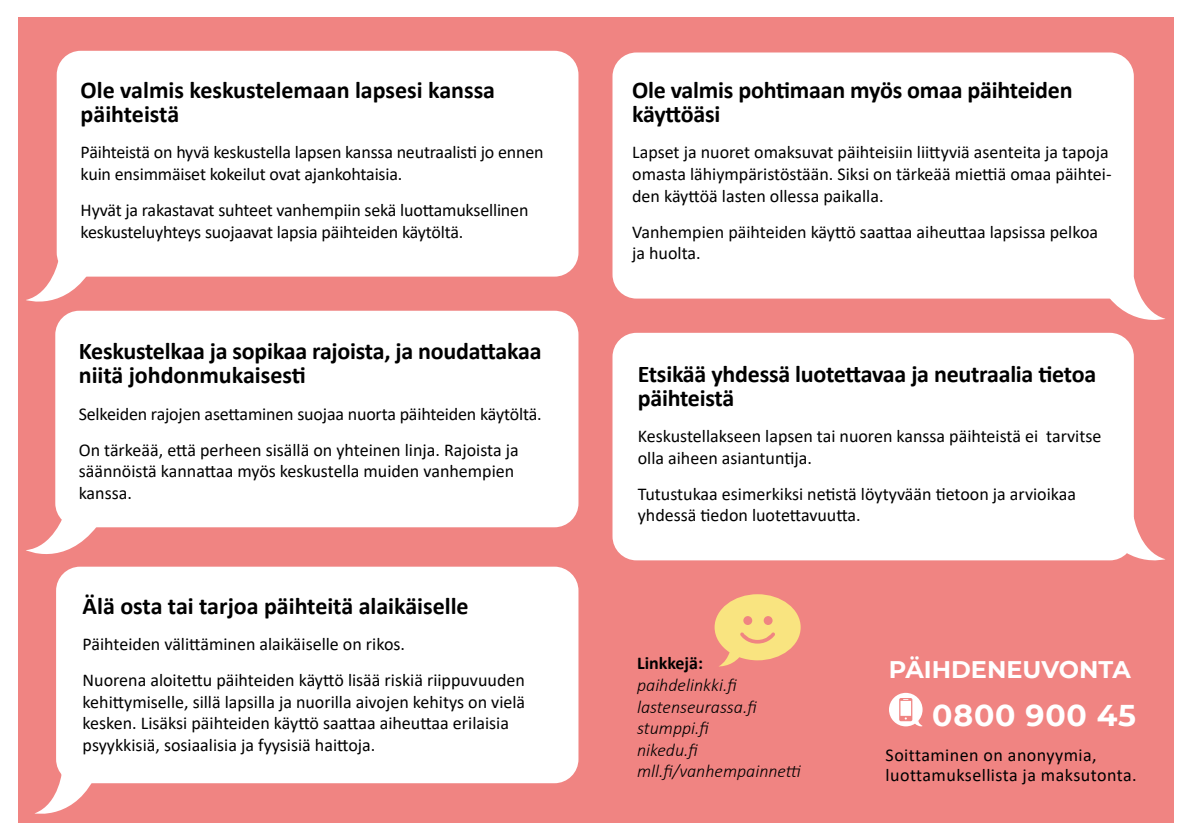
<style>
.page{position:relative;width:1191px;height:840px;background:#fff}
.page>*{position:absolute;margin:0;border:0;box-sizing:border-box;transform-origin:0 0}
.t1{font:700 30px "Montserrat";letter-spacing:.025em;color:#fff}
.t2{font:700 24px/24px "Calibri";letter-spacing:-.01em;color:#000}
.t3{font:700 24px "Montserrat";color:#fff}
.t4{font:18px/21.6px "Calibri";color:#000}
.t5{font:italic 300 18px/21.6px "Calibri";color:#000}
.t6{font:18px/20px "Calibri";letter-spacing:.025em;color:#000}
.s1{font-weight:700;font-style:normal}
</style>
<div class="page">
<div style="left:19px;top:17px;width:1155px;height:805px;background:#f08482"></div>
<div style="left:612px;top:332px;width:521px;height:228px;background:#fff;border-radius:24px"></div>
<div style="left:56px;top:566px;width:522px;height:216px;background:#fff;border-radius:24px"></div>
<div style="left:612px;top:52px;width:521px;height:246px;background:#fff;border-radius:24px"></div>
<div style="left:55px;top:310px;width:523px;height:217px;background:#fff;border-radius:24px"></div>
<div style="left:57px;top:51px;width:521px;height:225px;background:#fff;border-radius:24px"></div>
<svg style="left:26px;top:259px;width:67px;height:53px"></svg>
<svg style="left:26px;top:514px;width:72px;height:54px"></svg>
<svg style="left:1099px;top:276px;width:66px;height:44px"></svg>
<svg style="left:1099px;top:516px;width:66px;height:45px"></svg>
<svg style="left:35px;top:769px;width:63px;height:45px"></svg>
<div style="left:889px;top:692px;width:33px;height:34px;background:#fff;border-radius:50%"></div>
<svg style="left:899px;top:697px;width:23px;height:30px"></svg>
<svg style="left:714px;top:594px;width:86px;height:72px"></svg>
<p class="t2" style="left:81px;top:78px;width:416px">Ole valmis keskustelemaan lapsesi kanssa päihteistä</p>
<p class="t4" style="left:81px;top:141px;width:464px">Päihteistä on hyvä keskustella lapsen kanssa neutraalisti jo ennen kuin ensimmäiset kokeilut ovat ajankohtaisia.</p>
<p class="t4" style="left:81px;top:199px;width:449px">Hyvät ja rakastavat suhteet vanhempiin sekä luottamuksellinen keskusteluyhteys suojaavat lapsia päihteiden käytöltä.</p>
<p class="t2" style="left:79px;top:339px;width:464px">Keskustelkaa ja sopikaa rajoista, ja noudattakaa niitä johdonmukaisesti</p>
<p class="t4" style="left:79px;top:402px;width:464px">Selkeiden rajojen asettaminen suojaa nuorta päihteiden käytöltä.</p>
<p class="t4" style="left:79px;top:438px;width:441px">On tärkeää, että perheen sisällä on yhteinen linja. Rajoista ja</p>
<p class="t4" style="left:79px;top:459px;width:437px">säännöistä kannattaa myös keskustella muiden vanhempien kanssa.</p>
<p class="t2" style="left:83px;top:593px;width:387px">Älä osta tai tarjoa päihteitä alaikäiselle</p>
<p class="t4" style="left:83px;top:632px;width:324px">Päihteiden välittäminen alaikäiselle on rikos.</p>
<p class="t4" style="left:83px;top:668px;width:444px">Nuorena aloitettu päihteiden käyttö lisää riskiä riippuvuuden kehittymiselle, sillä lapsilla ja nuorilla aivojen kehitys on vielä kesken. Lisäksi päihteiden käyttö saattaa aiheuttaa erilaisia psyykkisiä, sosiaalisia ja fyysisiä haittoja.</p>
<p class="t2" style="left:632px;top:78px;width:442px">Ole valmis pohtimaan myös omaa päihteiden käyttöäsi</p>
<p class="t4" style="left:632px;top:141px;width:481px">Lapset ja nuoret omaksuvat päihteisiin liittyviä asenteita ja tapoja omasta lähiympäristöstään. Siksi on tärkeää miettiä omaa päihtei&shy;den käyttöä lasten ollessa paikalla.</p>
<p class="t4" style="left:632px;top:220px;width:467px">Vanhempien päihteiden käyttö saattaa aiheuttaa lapsissa pelkoa ja huolta.</p>
<p class="t2" style="left:638px;top:361px;width:460px">Etsikää yhdessä luotettavaa ja neutraalia tietoa päihteistä</p>
<p class="t4" style="left:638px;top:424px;width:465px">Keskustellakseen lapsen tai nuoren kanssa päihteistä ei tarvitse olla aiheen asiantuntija.</p>
<p class="t4" style="left:638px;top:482px;width:440px">Tutustukaa esimerkiksi netistä löytyvään tietoon ja arvioikaa yhdessä tiedon luotettavuutta.</p>
<p class="t5" style="left:637px;top:652px;width:165px"><span class="s1">Linkkejä: </span>paihdelinkki.fi lastenseurassa.fi stumppi.fi<br>nikedu.fi mll.fi/vanhempainnetti</p>
<p class="t3" style="left:889px;top:652px;width:243px">PÄIHDENEUVONTA</p>
<p class="t1" style="left:932px;top:693px;width:205px">0800 900 45</p>
<p class="t6" style="left:885px;top:743px;width:252px">Soittaminen on anonyymia, luottamuksellista ja maksutonta.</p>
</div>
